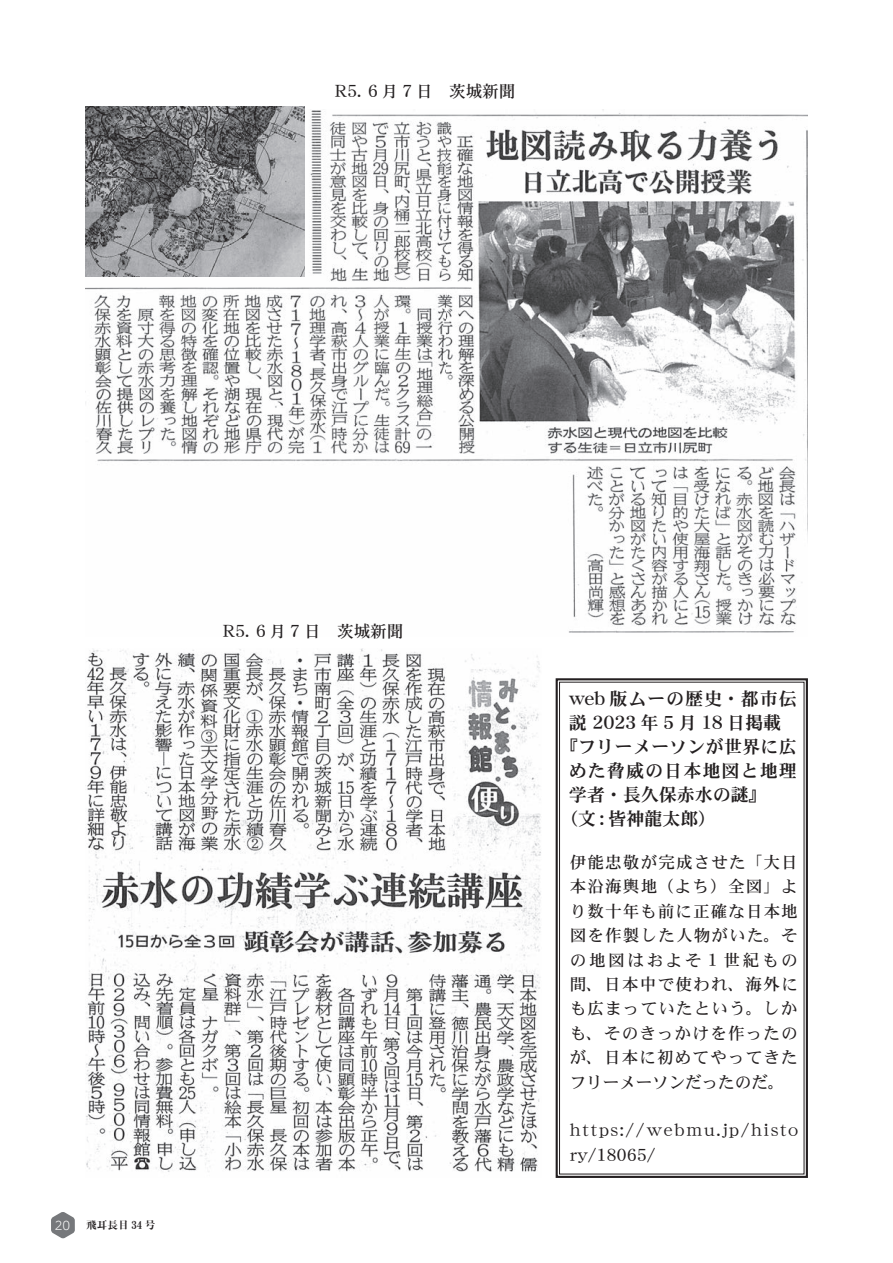
<style>
.page{position:relative;width:893px;height:1263px;background:#fff}
.page>*{position:absolute;margin:0;border:0;box-sizing:border-box;transform-origin:0 0}
.t1{font:18px "DFHS Mincho W7 WINP RKSJ H";letter-spacing:.015em;color:#231f20}
.t2{font:18px "DFHS Mincho W7 WINP RKSJ H";letter-spacing:.05em;color:#231f20}
.t3{font:18px "DFHS Mincho W7 WINP RKSJ H";letter-spacing:.06em;color:#231f20}
.t4{font:16.5px/24.5px "DFHS Mincho W5 WINP RKSJ H";letter-spacing:.075em;color:#231f20;text-align:justify}
.t5{font:16.5px/24.5px "DFHS Mincho W5 WINP RKSJ H";letter-spacing:.12em;color:#231f20}
.t6{font:300 11.7px "UD Shin M Go Pro";color:#fff}
.t7{font:10.65px "Motoya Mincho W5 90 msp RKSJ H";color:#231f20}
</style>
<div class="page">
<svg style="left:51px;top:1212px;width:24px;height:26px"></svg>
<img style="left:85px;top:110px;width:723px;height:523px">
<img style="left:85px;top:648px;width:456px;height:524px">
<img style="left:85px;top:106px;width:219px;height:170px">
<svg style="left:555px;top:678px;width:253px;height:500px"></svg>
<div style="left:559px;top:682px;width:245px;height:492px;border:1px solid #231f20"></div>
<p class="t4" style="left:335px;top:79px;width:182px">R5. ６月 7 日　茨城新聞</p>
<p class="t4" style="left:223px;top:619px;width:182px">R5. ６月 7 日　茨城新聞</p>
<p class="t6" style="left:55px;top:1216px;width:17px">20</p>
<p class="t7" style="left:86px;top:1220px;width:71px">飛耳長目 34 号</p>
<p class="t2" style="left:569px;top:690px;width:230px">web 版ムーの歴史・都市伝</p>
<p class="t1" style="left:569px;top:714px;width:214px">説 2023 年 5 月 18 日掲載</p>
<p class="t1" style="left:560px;top:738px;width:239px">『フリーメーソンが世界に広</p>
<p class="t3" style="left:569px;top:762px;width:230px">めた脅威の日本地図と地理</p>
<p class="t1" style="left:569px;top:786px;width:199px">学者・長久保赤水の謎』</p>
<p class="t1" style="left:560px;top:810px;width:158px">（文 : 皆神龍太郎）</p>
<p class="t4" style="left:570px;top:850px;width:230px">伊能忠敬が完成させた「大日本沿海輿地（よち）全図」より数十年も前に正確な日本地図を作製した人物がいた。その地図はおよそ１世紀もの間、日本中で使われ、海外にも広まっていたという。しかも、そのきっかけを作ったのが、日本に初めてやってきたフリーメーソンだったのだ。</p>
<p class="t5" style="left:570px;top:1118px;width:230px">https://webmu.jp/histo ry/18065/</p>
</div>
